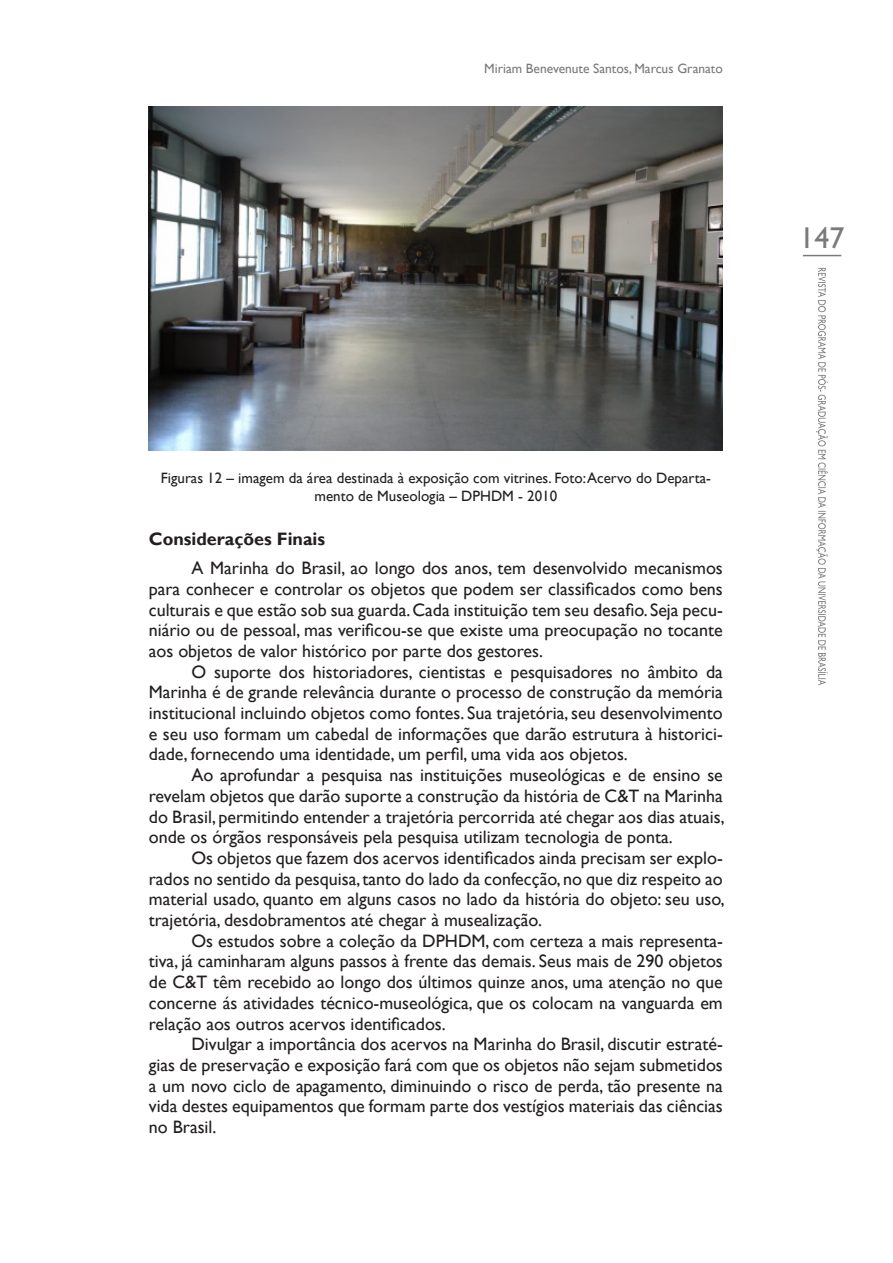
<style>
.page{position:relative;width:893px;height:1263px;background:#fff}
.page>*{position:absolute;margin:0;border:0;box-sizing:border-box;transform-origin:0 0}
.t1{font:30px "Gill Sans";color:#797a79}
.t2{font:18px/20.7px "Gill Sans";color:#231f20;text-align:justify}
.t3{font:700 18px "Gill Sans";color:#231f20}
.t4{font:15px/18px "Gill Sans";color:#231f20;text-align:center}
.t5{font:13.5px "Gill Sans";color:#797a79}
</style>
<div class="page">
<svg style="left:816px;top:268px;width:12px;height:417px"></svg>
<hr style="left:803px;top:255px;width:38px;height:1px;background:#797a79">
<img style="left:149px;top:106px;width:574px;height:345px">
<p class="t5" style="left:484px;top:61px;width:240px">Miriam Benevenute Santos, Marcus Granato</p>
<h1 class="t1" style="left:800px;top:221px;width:46px">147</h1>
<p class="t4" style="left:161px;top:470px;width:552px">Figuras 12 – imagem da área destinada à exposição com vitrines. Foto: Acervo do Departa&shy;mento de Museologia – DPHDM - 2010</p>
<p class="t3" style="left:149px;top:528px;width:178px">Considerações Finais</p>
<p class="t2" style="left:149px;top:558px;width:576px;text-indent:43px">A Marinha do Brasil, ao longo dos anos, tem desenvolvido mecanismos para conhecer e controlar os objetos que podem ser classificados como bens culturais e que estão sob sua guarda. Cada instituição tem seu desafio. Seja pecu&shy;niário ou de pessoal, mas verificou-se que existe uma preocupação no tocante aos objetos de valor histórico por parte dos gestores.</p>
<p class="t2" style="left:149px;top:661px;width:576px;text-indent:43px">O suporte dos historiadores, cientistas e pesquisadores no âmbito da Marinha é de grande relevância durante o processo de construção da memória institucional incluindo objetos como fontes. Sua trajetória, seu desenvolvimento e seu uso formam um cabedal de informações que darão estrutura à historici&shy;dade, fornecendo uma identidade, um perfil, uma vida aos objetos.</p>
<p class="t2" style="left:149px;top:765px;width:577px;text-indent:43px">Ao aprofundar a pesquisa nas instituições museológicas e de ensino se revelam objetos que darão suporte a construção da história de C&amp;T na Marinha do Brasil, permitindo entender a trajetória percorrida até chegar aos dias atuais, onde os órgãos responsáveis pela pesquisa utilizam tecnologia de ponta.</p>
<p class="t2" style="left:149px;top:848px;width:577px;text-indent:43px">Os objetos que fazem dos acervos identificados ainda precisam ser explo&shy;rados no sentido da pesquisa, tanto do lado da confecção, no que diz respeito ao material usado, quanto em alguns casos no lado da história do objeto: seu uso, trajetória, desdobramentos até chegar à musealização.</p>
<p class="t2" style="left:149px;top:931px;width:576px;text-indent:43px">Os estudos sobre a coleção da DPHDM, com certeza a mais representa&shy;tiva, já caminharam alguns passos à frente das demais. Seus mais de 290 objetos de C&amp;T têm recebido ao longo dos últimos quinze anos, uma atenção no que concerne ás atividades técnico-museológica, que os colocam na vanguarda em relação aos outros acervos identificados.</p>
<p class="t2" style="left:149px;top:1034px;width:576px;text-indent:43px">Divulgar a importância dos acervos na Marinha do Brasil, discutir estraté&shy;gias de preservação e exposição fará com que os objetos não sejam submetidos a um novo ciclo de apagamento, diminuindo o risco de perda, tão presente na vida destes equipamentos que formam parte dos vestígios materiais das ciências no Brasil.</p>
</div>
